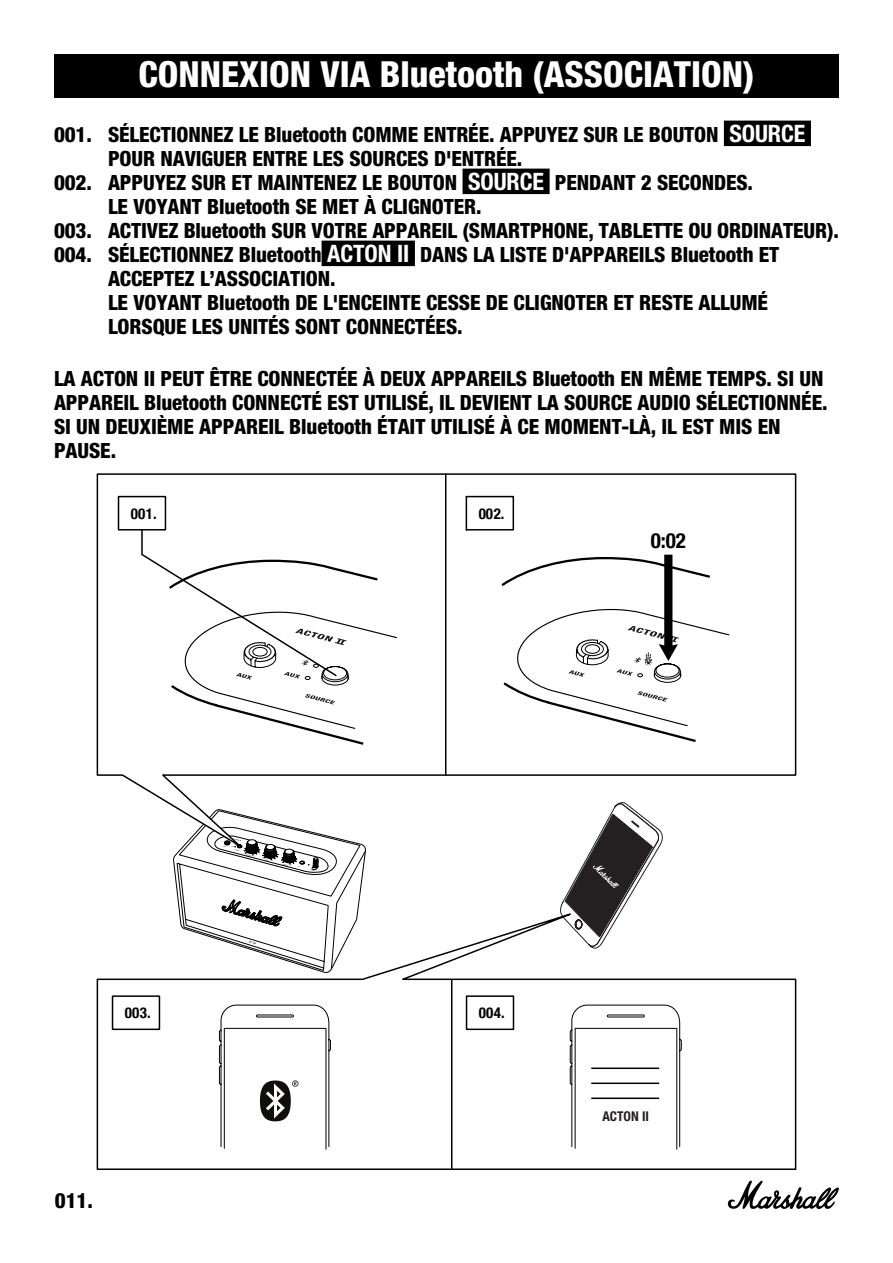
<style>
.page{position:relative;width:893px;height:1263px;background:#fff}
.page>*{position:absolute;margin:0;border:0;box-sizing:border-box;transform-origin:0 0}
.t1{font:800 condensed 36px "Helvetica Neue LT Pro";color:#fff}
.t2{font:800 condensed 21px/24px "Helvetica Neue LT Pro";letter-spacing:-.005em;color:#000}
.t3{font:800 condensed 21px "Helvetica Neue LT Std";color:#000}
.t4{font:700 condensed 21px "Helvetica Neue";color:#000}
.t5{font:700 condensed 15px "Helvetica Neue";letter-spacing:.02em;color:#000}
.t6{font:700 condensed 13.5px "Helvetica Neue LT Std";color:#241f21}
.s1{font-family:"Helvetica Neue LT Std"}
.s2{font-family:"Helvetica Neue LT Std";font-weight:700;font-size:24px;color:#fff}
</style>
<div class="page">
<svg style="left:727px;top:1180px;width:112px;height:29px"></svg>
<div style="left:54px;top:54px;width:785px;height:44px;background:#000"></div>
<div style="left:724px;top:121px;width:87px;height:25px;background:#000"></div>
<div style="left:463px;top:169px;width:87px;height:25px;background:#000"></div>
<div style="left:322px;top:241px;width:93px;height:25px;background:#000"></div>
<svg style="left:173px;top:855px;width:193px;height:44px"></svg>
<svg style="left:564px;top:855px;width:91px;height:44px"></svg>
<svg style="left:96px;top:899px;width:701px;height:272px"></svg>
<svg style="left:219px;top:1004px;width:112px;height:146px"></svg>
<div style="left:112px;top:995px;width:48px;height:35px;border:2px solid #000"></div>
<div style="left:466px;top:995px;width:48px;height:35px;border:2px solid #000"></div>
<hr style="left:451px;top:979px;width:1px;height:190px;background:#000">
<svg style="left:569px;top:1004px;width:113px;height:146px"></svg>
<hr style="left:591px;top:1067px;width:68px;height:2px;background:#000">
<hr style="left:591px;top:1082px;width:68px;height:2px;background:#000">
<hr style="left:591px;top:1097px;width:68px;height:2px;background:#000">
<svg style="left:96px;top:473px;width:701px;height:382px"></svg>
<svg style="left:465px;top:495px;width:50px;height:36px"></svg>
<hr style="left:445px;top:474px;width:1px;height:301px;background:#000">
<svg style="left:140px;top:528px;width:258px;height:218px"></svg>
<svg style="left:499px;top:555px;width:232px;height:189px"></svg>
<h1 class="t1" style="left:138px;top:52px;width:618px">CONNEXION VIA Bluetooth (ASSOCIATION)</h1>
<p class="t2" style="left:54px;top:122px;width:753px"><span class="s1">001.</span> SÉLECTIONNEZ LE Bluetooth COMME ENTRÉE. APPUYEZ SUR LE BOUTON <span class="s2">SOURCE</span></p>
<p class="t2" style="left:108px;top:146px;width:416px">POUR NAVIGUER ENTRE LES SOURCES D'ENTRÉE.</p>
<p class="t2" style="left:54px;top:170px;width:700px"><span class="s1">002.</span> APPUYEZ SUR ET MAINTENEZ LE BOUTON <span class="s2">SOURCE</span> PENDANT 2 SECONDES.</p>
<p class="t2" style="left:108px;top:194px;width:375px">LE VOYANT Bluetooth SE MET À CLIGNOTER.</p>
<p class="t2" style="left:54px;top:218px;width:786px"><span class="s1">003.</span> ACTIVEZ Bluetooth SUR VOTRE APPAREIL (SMARTPHONE, TABLETTE OU ORDINATEUR).</p>
<p class="t2" style="left:54px;top:242px;width:727px"><span class="s1">004.</span> SÉLECTIONNEZ Bluetooth <span class="s2">ACTON II</span> DANS LA LISTE D'APPAREILS Bluetooth ET</p>
<p class="t2" style="left:108px;top:266px;width:229px">ACCEPTEZ L’ASSOCIATION.</p>
<p class="t2" style="left:108px;top:290px;width:661px">LE VOYANT Bluetooth DE L'ENCEINTE CESSE DE CLIGNOTER ET RESTE ALLUMÉ</p>
<p class="t2" style="left:108px;top:314px;width:356px">LORSQUE LES UNITÉS SONT CONNECTÉES.</p>
<p class="t2" style="left:54px;top:366px;width:775px">LA ACTON II PEUT ÊTRE CONNECTÉE À DEUX APPAREILS Bluetooth EN MÊME TEMPS. SI UN APPAREIL Bluetooth CONNECTÉ EST UTILISÉ, IL DEVIENT LA SOURCE AUDIO SÉLECTIONNÉE.<br>SI UN DEUXIÈME APPAREIL Bluetooth ÉTAIT UTILISÉ À CE MOMENT-LÀ, IL EST MIS EN PAUSE.</p>
<p class="t5" style="left:131px;top:501px;width:27px">001.</p>
<p class="t5" style="left:479px;top:501px;width:27px">002.</p>
<p class="t4" style="left:651px;top:523px;width:37px">0:02</p>
<p class="t5" style="left:125px;top:1001px;width:27px">003.</p>
<p class="t5" style="left:479px;top:1001px;width:27px">004.</p>
<p class="t3" style="left:55px;top:1187px;width:40px">011.</p>
<p class="t6" style="left:602px;top:1108px;width:48px">ACTON II</p>
</div>
